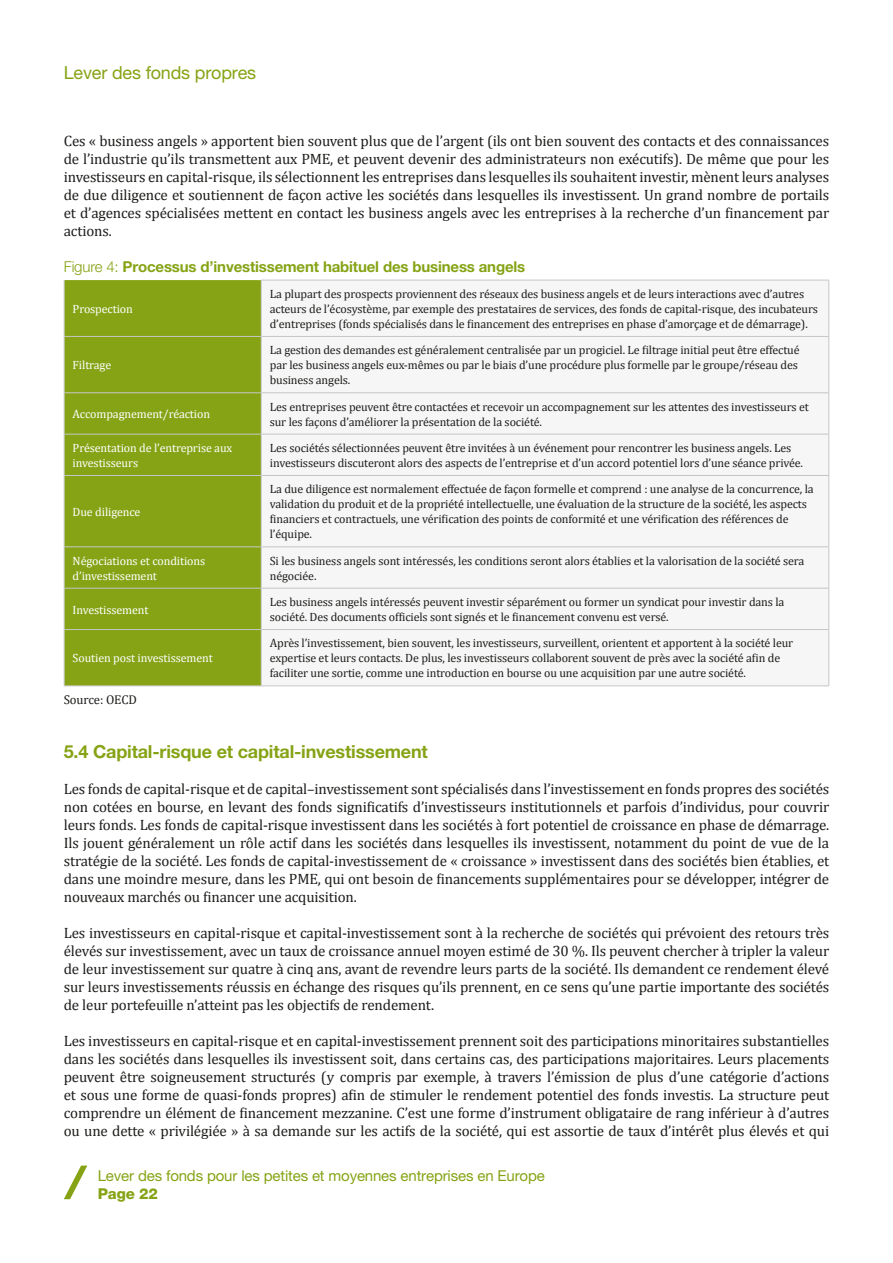
<style>
.page{position:relative;width:893px;height:1263px;background:#fff}
.page>*{position:absolute;margin:0;border:0;box-sizing:border-box;transform-origin:0 0}
.t1{font:700 18px "Helvetica Neue LT Pro";letter-spacing:-.01em;color:#86a315}
.t2{font:18px "Helvetica Neue LT Pro";letter-spacing:-.01em;color:#86a315}
.t3{font:15px/18px "Cambria";letter-spacing:-.01em;color:#1d1d1b;text-align:justify}
.t4{font:700 15px "Helvetica Neue LT Pro";letter-spacing:-.01em;color:#86a315}
.t5{font:15px "Helvetica Neue LT Pro";letter-spacing:-.01em;color:#86a315}
.t6{font:800 15px "Helvetica Neue LT Pro";letter-spacing:-.01em;color:#86a315}
.t7{font:12.75px "Cambria";letter-spacing:-.01em;color:#1d1d1b}
.t8{font:12px/15px "Cambria";letter-spacing:-.01em;color:#1d1d1b}
.t9{font:12px/15px "Cambria";letter-spacing:-.01em;color:#fff}
.s1{font-weight:300}
</style>
<div class="page">
<svg style="left:64px;top:1165px;width:23px;height:34px"></svg>
<div style="left:65px;top:280px;width:196px;height:405px;background:#86a315"></div>
<div style="left:262px;top:335px;width:566px;height:296px;background:#f6f6f6"></div>
<hr style="left:64px;top:280px;width:1px;height:56px;background:#c6c6c6">
<hr style="left:261px;top:280px;width:568px;height:1px;background:#c6c6c6">
<hr style="left:261px;top:280px;width:1px;height:56px;background:#c6c6c6">
<hr style="left:828px;top:280px;width:1px;height:56px;background:#c6c6c6">
<hr style="left:64px;top:336px;width:197px;height:1px;background:#c6c6c6">
<hr style="left:64px;top:337px;width:1px;height:55px;background:#c6c6c6">
<hr style="left:261px;top:336px;width:568px;height:1px;background:#c6c6c6">
<hr style="left:261px;top:337px;width:1px;height:55px;background:#c6c6c6">
<hr style="left:828px;top:337px;width:1px;height:55px;background:#c6c6c6">
<hr style="left:64px;top:392px;width:197px;height:1px;background:#c6c6c6">
<hr style="left:64px;top:393px;width:1px;height:41px;background:#c6c6c6">
<hr style="left:261px;top:392px;width:568px;height:1px;background:#c6c6c6">
<hr style="left:261px;top:393px;width:1px;height:41px;background:#c6c6c6">
<hr style="left:828px;top:393px;width:1px;height:41px;background:#c6c6c6">
<hr style="left:64px;top:434px;width:197px;height:1px;background:#c6c6c6">
<hr style="left:64px;top:434px;width:1px;height:41px;background:#c6c6c6">
<hr style="left:261px;top:434px;width:568px;height:1px;background:#c6c6c6">
<hr style="left:261px;top:434px;width:1px;height:41px;background:#c6c6c6">
<hr style="left:828px;top:434px;width:1px;height:41px;background:#c6c6c6">
<hr style="left:64px;top:475px;width:197px;height:1px;background:#c6c6c6">
<hr style="left:64px;top:476px;width:1px;height:70px;background:#c6c6c6">
<hr style="left:261px;top:475px;width:568px;height:1px;background:#c6c6c6">
<hr style="left:261px;top:476px;width:1px;height:70px;background:#c6c6c6">
<hr style="left:828px;top:476px;width:1px;height:70px;background:#c6c6c6">
<hr style="left:64px;top:546px;width:197px;height:1px;background:#c6c6c6">
<hr style="left:64px;top:547px;width:1px;height:41px;background:#c6c6c6">
<hr style="left:261px;top:546px;width:568px;height:1px;background:#c6c6c6">
<hr style="left:261px;top:547px;width:1px;height:41px;background:#c6c6c6">
<hr style="left:828px;top:547px;width:1px;height:41px;background:#c6c6c6">
<hr style="left:64px;top:588px;width:197px;height:1px;background:#c6c6c6">
<hr style="left:64px;top:588px;width:1px;height:41px;background:#c6c6c6">
<hr style="left:261px;top:588px;width:568px;height:1px;background:#c6c6c6">
<hr style="left:261px;top:588px;width:1px;height:41px;background:#c6c6c6">
<hr style="left:828px;top:588px;width:1px;height:41px;background:#c6c6c6">
<hr style="left:64px;top:629px;width:197px;height:1px;background:#c6c6c6">
<hr style="left:64px;top:630px;width:1px;height:55px;background:#c6c6c6">
<hr style="left:261px;top:629px;width:568px;height:1px;background:#c6c6c6">
<hr style="left:261px;top:630px;width:1px;height:55px;background:#c6c6c6">
<hr style="left:828px;top:630px;width:1px;height:55px;background:#c6c6c6">
<hr style="left:64px;top:685px;width:197px;height:1px;background:#c6c6c6">
<hr style="left:261px;top:685px;width:568px;height:1px;background:#c6c6c6">
<p class="t2" style="left:64px;top:62px;width:194px">Lever des fonds propres</p>
<p class="t3" style="left:64px;top:131px;width:767px">Ces « business angels » apportent bien souvent plus que de l’argent (ils ont bien souvent des contacts et des connaissances de l’industrie qu’ils transmettent aux PME, et peuvent devenir des administrateurs non exécutifs). De même que pour les investisseurs en capital-risque, ils sélectionnent les entreprises dans lesquelles ils souhaitent investir, mènent leurs analyses de due diligence et soutiennent de façon active les sociétés dans lesquelles ils investissent. Un grand nombre de portails et d’agences spécialisées mettent en contact les business angels avec les entreprises à la recherche d’un financement par actions.</p>
<p class="t4" style="left:64px;top:257px;width:463px"><span class="s1">Figure 4:</span> Processus d’investissement habituel des business angels</p>
<p class="t9" style="left:73px;top:301px;width:62px">Prospection</p>
<p class="t8" style="left:270px;top:286px;width:550px">La plupart des prospects proviennent des réseaux des business angels et de leurs interactions avec d’autres acteurs de l’écosystème, par exemple des prestataires de services, des fonds de capital-risque, des incubateurs d’entreprises (fonds spécialisés dans le financement des entreprises en phase d’amorçage et de démarrage).</p>
<p class="t9" style="left:73px;top:358px;width:40px">Filtrage</p>
<p class="t8" style="left:270px;top:343px;width:531px">La gestion des demandes est généralement centralisée par un progiciel. Le filtrage initial peut être effectué par les business angels eux-mêmes ou par le biais d’une procédure plus formelle par le groupe/réseau des business angels.</p>
<p class="t9" style="left:73px;top:406px;width:139px">Accompagnement/réaction</p>
<p class="t8" style="left:270px;top:399px;width:541px">Les entreprises peuvent être contactées et recevoir un accompagnement sur les attentes des investisseurs et sur les façons d’améliorer la présentation de la société.</p>
<p class="t9" style="left:73px;top:440px;width:161px">Présentation de l’entreprise aux investisseurs</p>
<p class="t8" style="left:270px;top:440px;width:535px">Les sociétés sélectionnées peuvent être invitées à un événement pour rencontrer les business angels. Les investisseurs discuteront alors des aspects de l’entreprise et d’un accord potentiel lors d’une séance privée.</p>
<p class="t9" style="left:73px;top:504px;width:69px">Due diligence</p>
<p class="t8" style="left:270px;top:482px;width:545px">La due diligence est normalement effectuée de façon formelle et comprend : une analyse de la concurrence, la validation du produit et de la propriété intellectuelle, une évaluation de la structure de la société, les aspects financiers et contractuels, une vérification des points de conformité et une vérification des références de l’équipe.</p>
<p class="t9" style="left:73px;top:553px;width:134px">Négociations et conditions d’investissement</p>
<p class="t8" style="left:270px;top:553px;width:536px">Si les business angels sont intéressés, les conditions seront alors établies et la valorisation de la société sera négociée.</p>
<p class="t9" style="left:73px;top:602px;width:77px">Investissement</p>
<p class="t8" style="left:270px;top:594px;width:516px">Les business angels intéressés peuvent investir séparément ou former un syndicat pour investir dans la société. Des documents officiels sont signés et le financement convenu est versé.</p>
<p class="t9" style="left:73px;top:651px;width:142px">Soutien post investissement</p>
<p class="t8" style="left:270px;top:636px;width:525px">Après l’investissement, bien souvent, les investisseurs, surveillent, orientent et apportent à la société leur expertise et leurs contacts. De plus, les investisseurs collaborent souvent de près avec la société afin de faciliter une sortie, comme une introduction en bourse ou une acquisition par une autre société.</p>
<p class="t7" style="left:64px;top:692px;width:75px">Source: OECD</p>
<p class="t1" style="left:64px;top:740px;width:366px">5.4 Capital-risque et capital-investissement</p>
<p class="t3" style="left:64px;top:779px;width:767px">Les fonds de capital-risque et de capital–investissement sont spécialisés dans l’investissement en fonds propres des sociétés non cotées en bourse, en levant des fonds significatifs d’investisseurs institutionnels et parfois d’individus, pour couvrir leurs fonds. Les fonds de capital-risque investissent dans les sociétés à fort potentiel de croissance en phase de démarrage.<br>Ils jouent généralement un rôle actif dans les sociétés dans lesquelles ils investissent, notamment du point de vue de la stratégie de la société. Les fonds de capital-investissement de « croissance » investissent dans des sociétés bien établies, et dans une moindre mesure, dans les PME, qui ont besoin de financements supplémentaires pour se développer, intégrer de nouveaux marchés ou financer une acquisition.</p>
<p class="t3" style="left:64px;top:923px;width:767px">Les investisseurs en capital-risque et capital-investissement sont à la recherche de sociétés qui prévoient des retours très élevés sur investissement, avec un taux de croissance annuel moyen estimé de 30 %. Ils peuvent chercher à tripler la valeur de leur investissement sur quatre à cinq ans, avant de revendre leurs parts de la société. Ils demandent ce rendement élevé sur leurs investissements réussis en échange des risques qu’ils prennent, en ce sens qu’une partie importante des sociétés de leur portefeuille n’atteint pas les objectifs de rendement.</p>
<p class="t3" style="left:64px;top:1031px;width:767px">Les investisseurs en capital-risque et en capital-investissement prennent soit des participations minoritaires substantielles dans les sociétés dans lesquelles ils investissent soit, dans certains cas, des participations majoritaires. Leurs placements peuvent être soigneusement structurés (y compris par exemple, à travers l’émission de plus d’une catégorie d’actions et sous une forme de quasi-fonds propres) afin de stimuler le rendement potentiel des fonds investis. La structure peut comprendre un élément de financement mezzanine. C’est une forme d’instrument obligataire de rang inférieur à d’autres ou une dette « privilégiée » à sa demande sur les actifs de la société, qui est assortie de taux d’intérêt plus élevés et qui</p>
<p class="t5" style="left:98px;top:1167px;width:449px">Lever des fonds pour les petites et moyennes entreprises en Europe</p>
<p class="t6" style="left:98px;top:1185px;width:62px">Page 22</p>
</div>
